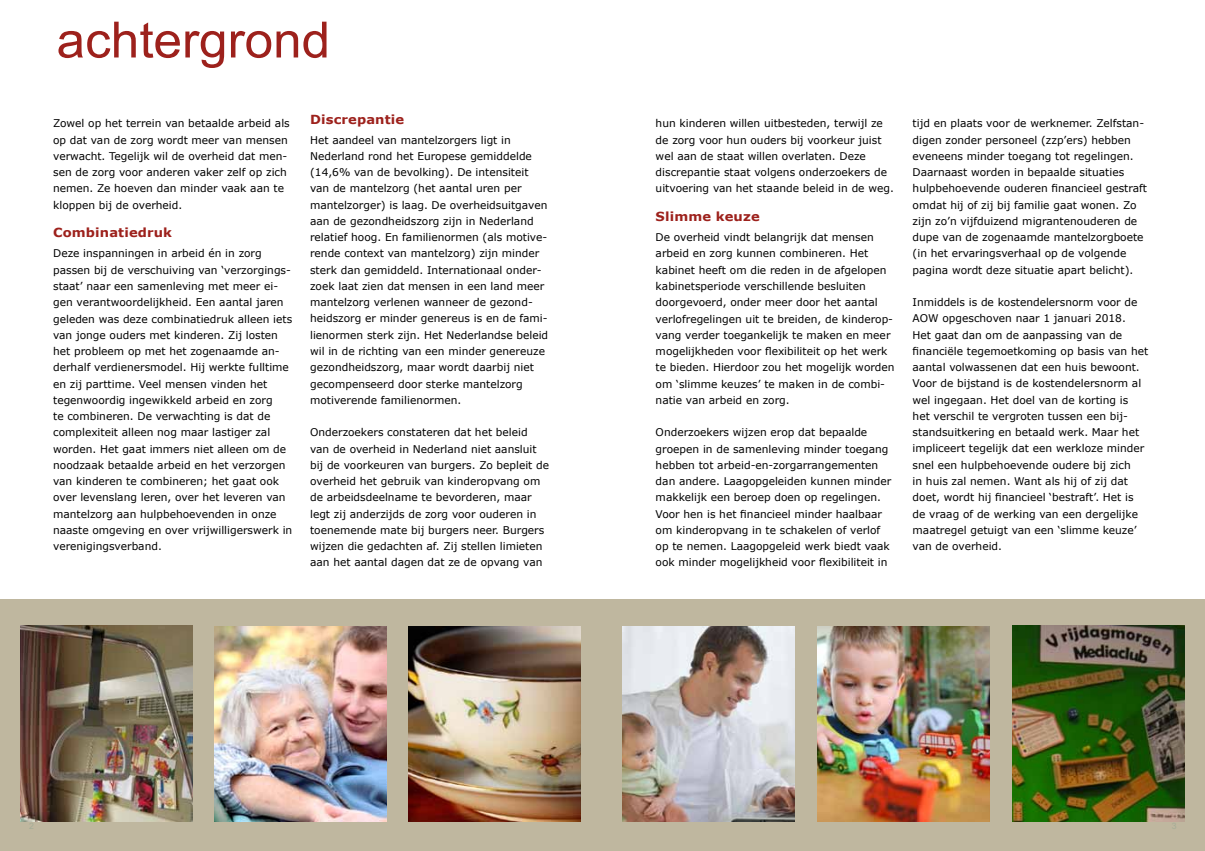
<style>
.page{position:relative;width:1205px;height:851px;background:#fff}
.page>*{position:absolute;margin:0;border:0;box-sizing:border-box;transform-origin:0 0}
.t1{font:50px "Arial Narrow";color:#9d211c;scale:1.25 1}
.t2{font:700 12.5px "Verdana";letter-spacing:.01em;color:#9d211c;scale:1.05 1}
.t3{font:10.62px/16.2px "Verdana";color:#000}
</style>
<div class="page">
<div style="left:0;top:599px;width:1205px;height:251px;background:#bfb79f"></div>
<img style="left:214px;top:626px;width:172px;height:194px">
<img style="left:20px;top:625px;width:172px;height:195px">
<img style="left:818px;top:626px;width:172px;height:195px">
<img style="left:623px;top:626px;width:172px;height:195px">
<img style="left:408px;top:626px;width:172px;height:195px">
<img style="left:1013px;top:625px;width:171px;height:195px">
<h1 class="t1" style="left:57px;top:3px;width:220px">achtergrond</h1>
<p class="t3" style="left:53px;top:115px;width:238px">Zowel op het terrein van betaalde arbeid als op dat van de zorg wordt meer van mensen verwacht. Tegelijk wil de overheid dat men&shy;sen de zorg voor anderen vaker zelf op zich nemen. Ze hoeven dan minder vaak aan te kloppen bij de overheid.</p>
<p class="t2" style="left:53px;top:224px;width:115px">Combinatiedruk</p>
<p class="t3" style="left:53px;top:245px;width:241px">Deze inspanningen in arbeid én in zorg passen bij de verschuiving van ‘verzorgings&shy;staat’ naar een samenleving met meer ei&shy;gen verantwoordelijkheid. Een aantal jaren geleden was deze combinatiedruk alleen iets van jonge ouders met kinderen. Zij losten het probleem op met het zogenaamde an&shy;derhalf verdienersmodel. Hij werkte fulltime en zij parttime. Veel mensen vinden het tegenwoordig ingewikkeld arbeid en zorg<br>te combineren. De verwachting is dat de complexiteit alleen nog maar lastiger zal worden. Het gaat immers niet alleen om de noodzaak betaalde arbeid en het verzorgen van kinderen te combineren; het gaat ook over levenslang leren, over het leveren van mantelzorg aan hulpbehoevenden in onze naaste omgeving en over vrijwilligerswerk in verenigingsverband.</p>
<p class="t2" style="left:310px;top:110px;width:91px">Discrepantie</p>
<p class="t3" style="left:310px;top:131px;width:240px">Het aandeel van mantelzorgers ligt in Nederland rond het Europese gemiddelde (14,6% van de bevolking). De intensiteit van de mantelzorg (het aantal uren per mantelzorger) is laag. De overheidsuitgaven aan de gezondheidszorg zijn in Nederland relatief hoog. En familienormen (als motive&shy;rende context van mantelzorg) zijn minder sterk dan gemiddeld. Internationaal onder&shy;zoek laat zien dat mensen in een land meer mantelzorg verlenen wanneer de gezond&shy;heidszorg er minder genereus is en de fami&shy;lienormen sterk zijn. Het Nederlandse beleid wil in de richting van een minder genereuze gezondheidszorg, maar wordt daarbij niet gecompenseerd door sterke mantelzorg motiverende familienormen.</p>
<p class="t3" style="left:310px;top:424px;width:240px">Onderzoekers constateren dat het beleid van de overheid in Nederland niet aansluit bij de voorkeuren van burgers. Zo bepleit de overheid het gebruik van kinderopvang om de arbeidsdeelname te bevorderen, maar legt zij anderzijds de zorg voor ouderen in toenemende mate bij burgers neer. Burgers wijzen die gedachten af. Zij stellen limieten aan het aantal dagen dat ze de opvang van</p>
<p class="t3" style="left:656px;top:115px;width:240px">hun kinderen willen uitbesteden, terwijl ze de zorg voor hun ouders bij voorkeur juist wel aan de staat willen overlaten. Deze discrepantie staat volgens onderzoekers de uitvoering van het staande beleid in de weg.</p>
<p class="t2" style="left:656px;top:208px;width:101px">Slimme keuze</p>
<p class="t3" style="left:656px;top:229px;width:240px">De overheid vindt belangrijk dat mensen arbeid en zorg kunnen combineren. Het kabinet heeft om die reden in de afgelopen kabinetsperiode verschillende besluiten doorgevoerd, onder meer door het aantal verlofregelingen uit te breiden, de kinderop&shy;vang verder toegankelijk te maken en meer mogelijkheden voor flexibiliteit op het werk te bieden. Hierdoor zou het mogelijk worden om ‘slimme keuzes’ te maken in de combi&shy;natie van arbeid en zorg.</p>
<p class="t3" style="left:656px;top:424px;width:237px">Onderzoekers wijzen erop dat bepaalde groepen in de samenleving minder toegang hebben tot arbeid-en-zorgarrangementen dan andere. Laagopgeleiden kunnen minder makkelijk een beroep doen op regelingen.<br>Voor hen is het financieel minder haalbaar om kinderopvang in te schakelen of verlof op te nemen. Laagopgeleid werk biedt vaak ook minder mogelijkheid voor flexibiliteit in</p>
<p class="t3" style="left:912px;top:115px;width:236px">tijd en plaats voor de werknemer. Zelfstan&shy;digen zonder personeel (zzp’ers) hebben eveneens minder toegang tot regelingen.<br>Daarnaast worden in bepaalde situaties hulpbehoevende ouderen financieel gestraft omdat hij of zij bij familie gaat wonen. Zo zijn zo’n vijfduizend migrantenouderen de dupe van de zogenaamde mantelzorgboete (in het ervaringsverhaal op de volgende pagina wordt deze situatie apart belicht).</p>
<p class="t3" style="left:912px;top:294px;width:237px">Inmiddels is de kostendelersnorm voor de AOW opgeschoven naar 1 januari 2018.<br>Het gaat dan om de aanpassing van de financiële tegemoetkoming op basis van het aantal volwassenen dat een huis bewoont.<br>Voor de bijstand is de kostendelersnorm al wel ingegaan. Het doel van de korting is<br>het verschil te vergroten tussen een bij&shy;standsuitkering en betaald werk. Maar het impliceert tegelijk dat een werkloze minder snel een hulpbehoevende oudere bij zich<br>in huis zal nemen. Want als hij of zij dat doet, wordt hij financieel ‘bestraft’. Het is de vraag of de werking van een dergelijke maatregel getuigt van een ‘slimme keuze’ van de overheid.</p>
</div>
